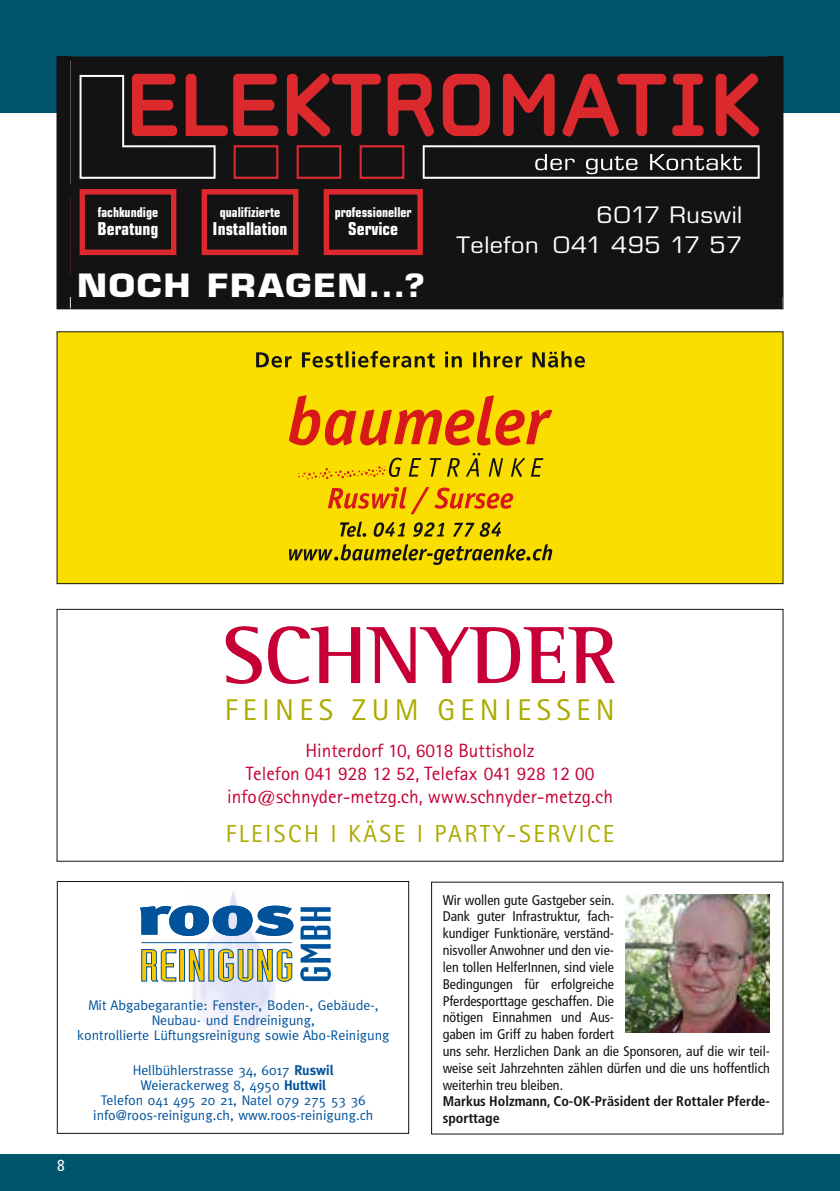
<style>
.page{position:relative;width:840px;height:1191px;background:#fff}
.page>*{position:absolute;margin:0;border:0;box-sizing:border-box;transform-origin:0 0}
.t1{font:700 83px "Rotis Semi Serif";color:#c60037}
.t2{font:700 31.4px "Eurostile";letter-spacing:.05em;color:#fff;scale:1.1 1}
.t3{font:30px "Rotis Sans Serif";letter-spacing:.18em;color:#acab00}
.t4{font:24.6px "Rotis Sans Serif";letter-spacing:.1em;color:#acab00}
.t5{font:22px/30.8px "Eurostile LT Std";letter-spacing:.02em;color:#fff;text-align:right;scale:1.06 1}
.t6{font:700 condensed 21.2px "Eurostile LT Std";color:#fff}
.t7{font:19.2px/23.2px "Rotis Sans Serif";color:#c60037;text-align:center}
.t8{font:700 condensed 17.8px "Eurostile LT Std";color:#fff}
.t9{font:700 condensed 16.2px "Eurostile LT Std";color:#fff}
.t10{font:condensed 16px "Frutiger";color:#fff}
.t11{font:condensed 14px/16.8px "Frutiger";color:#141314}
.t12{font:14px/15px "Meta";color:#00539b;text-align:center}
.t13{font:700 condensed 14px/16.8px "Frutiger";color:#141314}
.t14{font:700 condensed 13.6px "Eurostile LT Std";color:#fff}
.s1{font-weight:700}
</style>
<div class="page">
<div style="left:0;top:0;width:839px;height:113px;background:#00556d"></div>
<div style="left:0;top:1154px;width:839px;height:37px;background:#00556d"></div>
<div style="left:68px;top:186px;width:703px;height:87px;background:#141314"></div>
<div style="left:79px;top:189px;width:97px;height:66px;border:5px solid #db292e"></div>
<div style="left:201px;top:189px;width:97px;height:66px;border:5px solid #db292e"></div>
<div style="left:323px;top:189px;width:99px;height:66px;border:5px solid #db292e"></div>
<div style="left:68px;top:57px;width:703px;height:131px;background:#141314"></div>
<svg style="left:422px;top:145px;width:337px;height:34px"></svg>
<svg style="left:296px;top:145px;width:45px;height:34px"></svg>
<svg style="left:359px;top:145px;width:45px;height:34px"></svg>
<svg style="left:79px;top:73px;width:200px;height:106px"></svg>
<svg style="left:286px;top:73px;width:148px;height:64px"></svg>
<svg style="left:442px;top:73px;width:49px;height:64px"></svg>
<svg style="left:502px;top:73px;width:53px;height:64px"></svg>
<svg style="left:562px;top:73px;width:142px;height:64px"></svg>
<svg style="left:715px;top:73px;width:44px;height:64px"></svg>
<div style="left:68px;top:271px;width:703px;height:38px;background:#141314"></div>
<div style="left:769px;top:193px;width:13px;height:104px;background:#141314"></div>
<svg style="left:782px;top:197px;width:1px;height:78px"></svg>
<div style="left:769px;top:57px;width:13px;height:139px;background:#141314"></div>
<div style="left:769px;top:294px;width:13px;height:15px;background:#141314"></div>
<div style="left:57px;top:193px;width:13px;height:104px;background:#141314"></div>
<div style="left:57px;top:57px;width:13px;height:139px;background:#141314"></div>
<div style="left:57px;top:294px;width:13px;height:15px;background:#141314"></div>
<div style="left:57px;top:332px;width:725px;height:251px;background:#fade00"></div>
<svg style="left:256px;top:351px;width:329px;height:214px"></svg>
<div style="left:57px;top:331px;width:725px;height:253px;border:1px solid #141314"></div>
<div style="left:57px;top:609px;width:725px;height:252px;border:1px solid #141314"></div>
<img style="left:193px;top:891px;width:101px;height:145px">
<svg style="left:300px;top:907px;width:31px;height:74px"></svg>
<svg style="left:140px;top:905px;width:153px;height:77px"></svg>
<div style="left:57px;top:881px;width:351px;height:252px;border:1px solid #141314"></div>
<img style="left:625px;top:894px;width:144px;height:138px">
<h3 class="t5" style="left:456px;top:199px;width:271px">6017 Ruswil<br>Telefon 041 495 17 57</h3>
<p class="t14" style="left:98px;top:204px;width:62px">fachkundige</p>
<p class="t8" style="left:97px;top:218px;width:62px">Beratung</p>
<p class="t14" style="left:220px;top:204px;width:62px">qualifizierte</p>
<p class="t8" style="left:212px;top:218px;width:76px">Installation</p>
<p class="t14" style="left:334px;top:204px;width:78px">professioneller</p>
<p class="t8" style="left:348px;top:218px;width:51px">Service</p>
<p class="t9" style="left:92px;top:214px;width:73px">fachkundige</p>
<p class="t9" style="left:237px;top:214px;width:73px">qualifizierte</p>
<h3 class="t6" style="left:92px;top:262px;width:74px">Beratung</h3>
<h3 class="t6" style="left:229px;top:262px;width:90px">Installation</h3>
<p class="t14" style="left:98px;top:230px;width:62px">fachkundige</p>
<h3 class="t5" style="left:596px;top:226px;width:139px">6017 Ruswil</h3>
<h2 class="t2" style="left:77px;top:265px;width:318px">NOCH FRAGEN...?</h2>
<h1 class="t1" style="left:222px;top:605px;width:396px">SCHNYDER</h1>
<h3 class="t3" style="left:224px;top:692px;width:391px">FEINES ZUM GENIESSEN</h3>
<h3 class="t7" style="left:227px;top:739px;width:387px">Hinterdorf 10, 6018 Buttisholz<br>Telefon 041 928 12 52, Telefax 041 928 12 00 info@schnyder-metzg.ch, www.schnyder-metzg.ch</h3>
<h3 class="t4" style="left:225px;top:819px;width:390px">FLEISCH I KÄSE I PARTY-SERVICE</h3>
<p class="t12" style="left:77px;top:998px;width:314px">Mit Abgabegarantie: Fenster-, Boden-, Gebäude-,<br>Neubau- und Endreinigung,<br>kontrollierte Lüftungsreinigung sowie Abo-Reinigung</p>
<p class="t12" style="left:93px;top:1063px;width:281px">Hellbühlerstrasse 34, 6017 <span class="s1">Ruswil </span>Weierackerweg 8, 4950 <span class="s1">Huttwil<br></span>Telefon 041 495 20 21, Natel 079 275 53 36 info@roos-reinigung.ch, www.roos-reinigung.ch</p>
<p class="t10" style="left:57px;top:1155px;width:9px">8</p>
<p class="t11" style="left:442px;top:891px;width:328px">Wir wollen gute Gastgeber sein.<br>Dank guter Infrastruktur, fach-<br>kundiger Funktionäre, verständ-<br>nisvoller Anwohner und den vie-<br>len tollen HelferInnen, sind viele<br>Bedingungen für erfolgreiche<br>Pferdesporttage geschaffen. Die<br>nötigen Einnahmen und Aus-<br>gaben im Griff zu haben fordert<br>uns sehr. Herzlichen Dank an die Sponsoren, auf die wir teil&shy;weise seit Jahrzehnten zählen dürfen und die uns hoffentlich weiterhin treu bleiben.</p>
<p class="t13" style="left:442px;top:1093px;width:328px">Markus Holzmann, Co-OK-Präsident der Rottaler Pferde&shy;sporttage</p>
</div>
